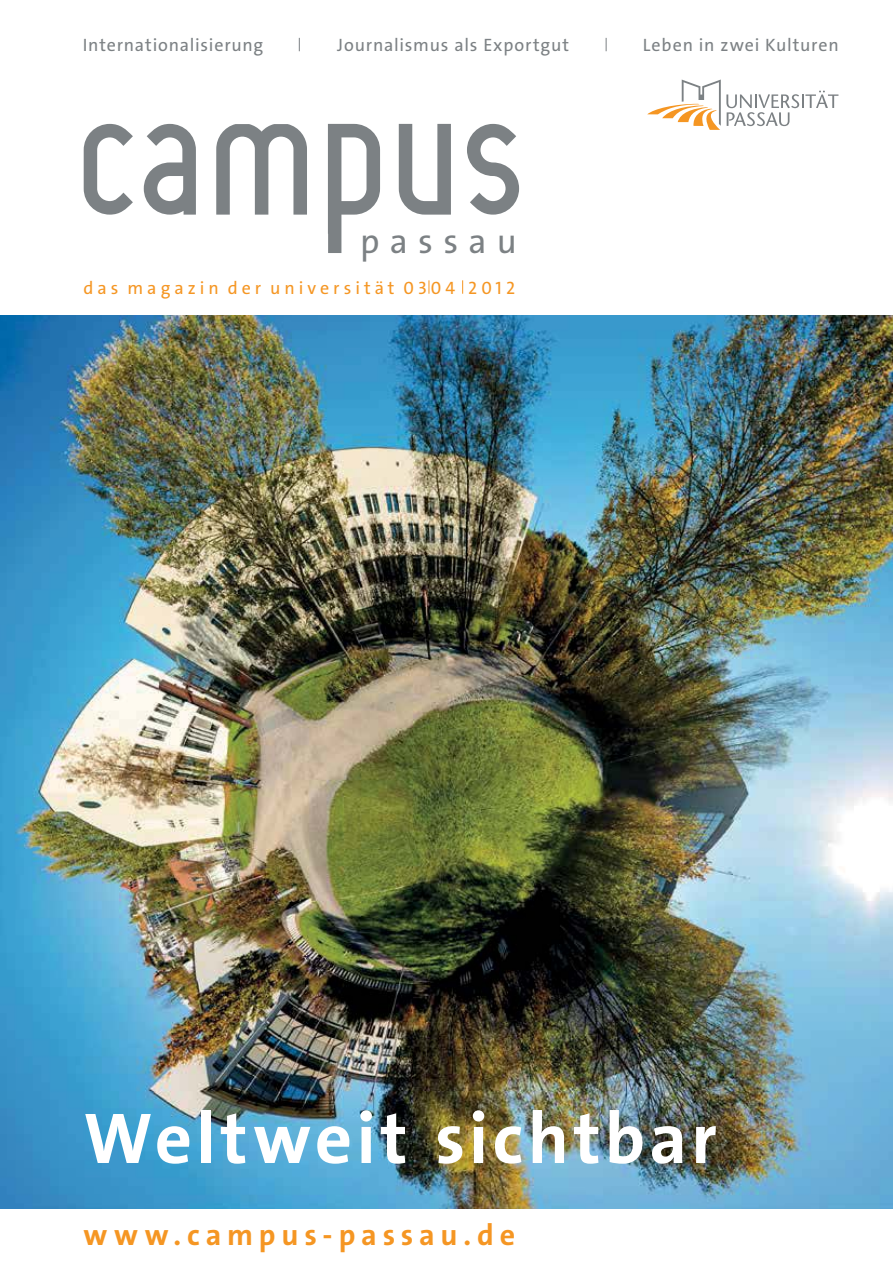
<style>
.page{position:relative;width:893px;height:1263px;background:#fff}
.page>*{position:absolute;margin:0;border:0;box-sizing:border-box;transform-origin:0 0}
.t1{font:193.05px "Lady Ice";letter-spacing:.01em;color:#7c8184}
.t2{font:72.6px "The Sans LP7 Bld";letter-spacing:.06em;color:#fff}
.t3{font:34.8px "The Sans LP5 Plain";letter-spacing:.295em;color:#7c8184}
.t4{font:30px "The Sans LP7 Bld";letter-spacing:.195em;color:#f59623}
.t5{font:18px "The Sans LP5 Plain";letter-spacing:.04em;color:#7c8184}
.t6{font:18px "The Sans LP5 Plain";letter-spacing:.225em;color:#f59623}
</style>
<div class="page">
<svg style="left:647px;top:80px;width:191px;height:50px"></svg>
<svg style="left:462px;top:280px;width:1px;height:14px"></svg>
<svg style="left:429px;top:280px;width:1px;height:14px"></svg>
<svg style="left:299px;top:38px;width:1px;height:13px"></svg>
<svg style="left:606px;top:38px;width:1px;height:13px"></svg>
<img style="left:0;top:315px;width:893px;height:894px">
<p class="t5" style="left:83px;top:38px;width:182px">Internationalisierung</p>
<p class="t5" style="left:337px;top:38px;width:233px">Journalismus als Exportgut</p>
<p class="t5" style="left:643px;top:38px;width:197px">Leben in zwei Kulturen</p>
<h1 class="t1" style="left:76px;top:19px;width:450px">campus</h1>
<h3 class="t3" style="left:360px;top:227px;width:158px">passau</h3>
<p class="t6" style="left:84px;top:280px;width:433px">das magazin der universität 0304 2012</p>
<h2 class="t2" style="left:84px;top:1095px;width:635px">Weltweit sichtbar</h2>
<h3 class="t4" style="left:84px;top:1217px;width:433px">www.campus-passau.de</h3>
</div>
